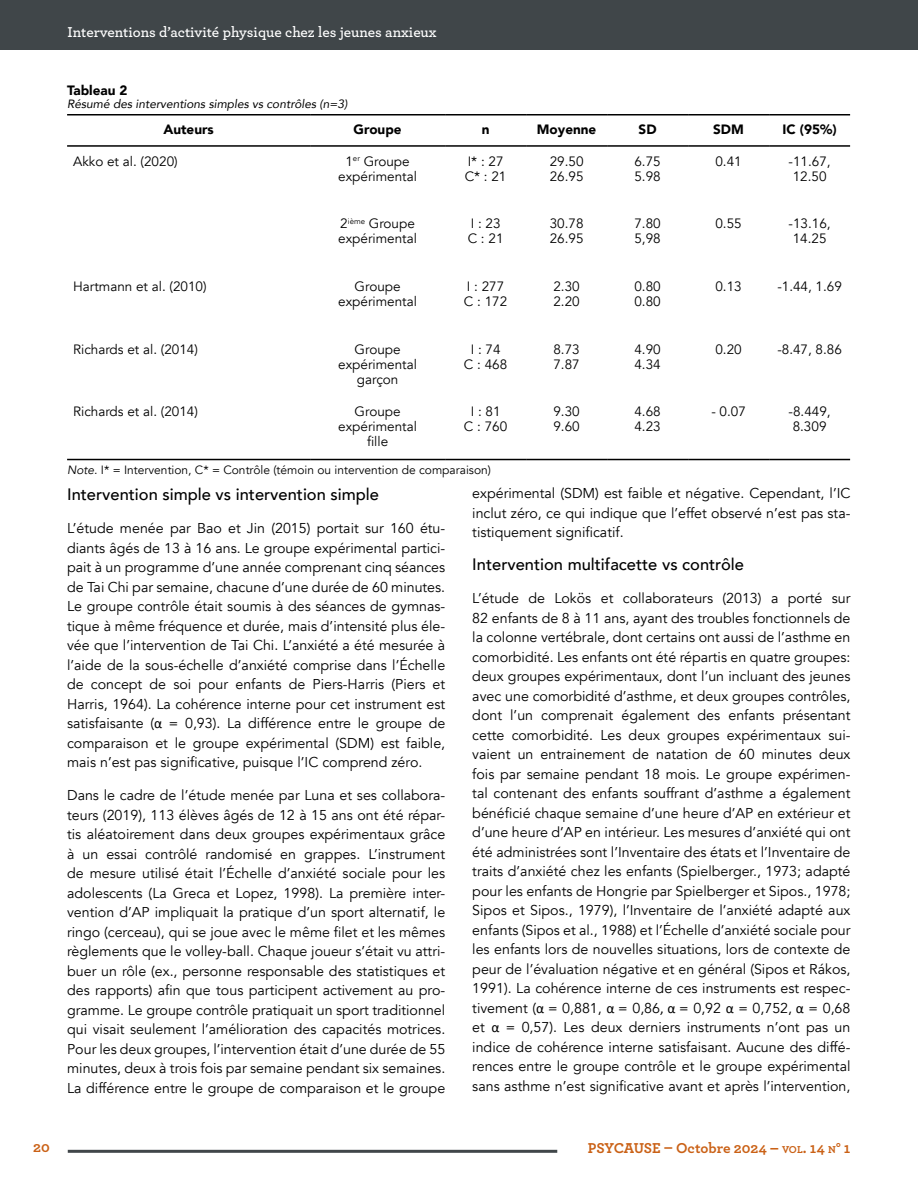
<style>
.page{position:relative;width:918px;height:1188px;background:#fff}
.page>*{position:absolute;margin:0;border:0;box-sizing:border-box;transform-origin:0 0}
.titre_4{font:500 16.5px "Avenir";color:#000}
.Entête{font:600 15px "Archer";color:#fff}
.t1{font:700 15px "Archer";color:#ca6116}
.texte{font:14.25px/19.5px "Avenir";color:#000;text-align:justify}
.texte_tableau{font:13.5px/15px "Avenir";color:#000;text-align:center}
.texte_tableau-2{font:900 13.5px "Avenir";color:#000}
.Titre_tableau{font:900 13.5px "Avenir";color:#000}
.Titre_tableau-2{font:12px "Avenir";color:#000}
.Titre_tableau-3{font:italic 12px "Avenir";color:#000}
.s1{font-style:italic}
.s2{font-family:"Calibri"}
.s3{font-size:10.5px}
.s4{font-style:inherit}
</style>
<div class="page">
<hr style="left:68px;top:1150px;width:489px;height:3px;background:#404649">
<div style="left:0;top:0;width:918px;height:50px;background:#404649"></div>
<hr style="left:67px;top:459px;width:243px;height:1px;background:#000">
<hr style="left:310px;top:459px;width:135px;height:1px;background:#000">
<hr style="left:445px;top:459px;width:81px;height:1px;background:#000">
<hr style="left:526px;top:459px;width:81px;height:1px;background:#000">
<hr style="left:607px;top:459px;width:81px;height:1px;background:#000">
<hr style="left:688px;top:459px;width:81px;height:1px;background:#000">
<hr style="left:769px;top:459px;width:81px;height:1px;background:#000">
<hr style="left:67px;top:114px;width:243px;height:2px;background:#000">
<hr style="left:310px;top:114px;width:135px;height:2px;background:#000">
<hr style="left:445px;top:114px;width:81px;height:2px;background:#000">
<hr style="left:526px;top:114px;width:81px;height:2px;background:#000">
<hr style="left:607px;top:114px;width:81px;height:2px;background:#000">
<hr style="left:688px;top:114px;width:81px;height:2px;background:#000">
<hr style="left:769px;top:114px;width:81px;height:2px;background:#000">
<hr style="left:67px;top:145px;width:243px;height:2px;background:#000">
<hr style="left:310px;top:145px;width:135px;height:2px;background:#000">
<hr style="left:445px;top:145px;width:81px;height:2px;background:#000">
<hr style="left:526px;top:145px;width:81px;height:2px;background:#000">
<hr style="left:607px;top:145px;width:81px;height:2px;background:#000">
<hr style="left:688px;top:145px;width:81px;height:2px;background:#000">
<hr style="left:769px;top:145px;width:81px;height:2px;background:#000">
<p class="Entête" style="left:68px;top:21px;width:371px">Interventions d’activité physique chez les jeunes anxieux</p>
<p class="Titre_tableau" style="left:67px;top:78px;width:62px">Tableau 2</p>
<p class="Titre_tableau-3" style="left:67px;top:96px;width:282px">Résumé des interventions simples vs contrôles (n=3)</p>
<p class="texte_tableau-2" style="left:163px;top:118px;width:52px">Auteurs</p>
<p class="texte_tableau-2" style="left:354px;top:118px;width:49px">Groupe</p>
<p class="texte_tableau-2" style="left:482px;top:118px;width:9px">n</p>
<p class="texte_tableau-2" style="left:537px;top:118px;width:61px">Moyenne</p>
<p class="texte_tableau-2" style="left:639px;top:118px;width:19px">SD</p>
<p class="texte_tableau-2" style="left:713px;top:118px;width:32px">SDM</p>
<p class="texte_tableau-2" style="left:783px;top:118px;width:55px">IC (95%)</p>
<p class="texte_tableau" style="left:73px;top:154px;width:106px">Akko et al. (2020)</p>
<p class="texte_tableau" style="left:338px;top:154px;width:80px">1<sup>er</sup> Groupe expérimental</p>
<p class="texte_tableau" style="left:468px;top:154px;width:37px">I* : 27</p>
<p class="texte_tableau" style="left:550px;top:154px;width:35px">29.50</p>
<p class="texte_tableau" style="left:550px;top:169px;width:35px">26.95</p>
<p class="texte_tableau" style="left:715px;top:154px;width:28px">0.41</p>
<p class="texte_tableau" style="left:789px;top:154px;width:44px">-11.67,<br>12.50</p>
<p class="texte_tableau" style="left:634px;top:154px;width:28px">6.75</p>
<p class="texte_tableau" style="left:634px;top:169px;width:28px">5.98</p>
<p class="texte_tableau" style="left:465px;top:169px;width:43px">C* : 21</p>
<p class="texte_tableau" style="left:338px;top:217px;width:80px;text-align:left">2<sup>ième</sup> Groupe expérimental</p>
<p class="texte_tableau" style="left:471px;top:217px;width:31px">I : 23</p>
<p class="texte_tableau" style="left:468px;top:232px;width:37px">C : 21</p>
<p class="texte_tableau" style="left:73px;top:279px;width:135px">Hartmann et al. (2010)</p>
<p class="texte_tableau" style="left:338px;top:279px;width:80px">Groupe expérimental</p>
<p class="texte_tableau" style="left:467px;top:279px;width:39px">I : 277</p>
<p class="texte_tableau" style="left:464px;top:294px;width:45px">C : 172</p>
<p class="texte_tableau" style="left:73px;top:342px;width:126px">Richards et al. (2014)</p>
<p class="texte_tableau" style="left:338px;top:342px;width:80px">Groupe expérimental garçon</p>
<p class="texte_tableau" style="left:471px;top:342px;width:31px">I : 74</p>
<p class="texte_tableau" style="left:464px;top:357px;width:45px">C : 468</p>
<p class="texte_tableau" style="left:73px;top:404px;width:126px">Richards et al. (2014)</p>
<p class="texte_tableau" style="left:338px;top:404px;width:80px">Groupe expérimental fille</p>
<p class="texte_tableau" style="left:471px;top:404px;width:31px">I : 81</p>
<p class="texte_tableau" style="left:464px;top:419px;width:45px">C : 760</p>
<p class="Titre_tableau-2" style="left:67px;top:463px;width:425px"><span class="s1">Note.</span> I* = Intervention, C* = Contrôle (témoin ou intervention de comparaison)</p>
<p class="texte_tableau" style="left:550px;top:217px;width:35px">30.78</p>
<p class="texte_tableau" style="left:550px;top:232px;width:35px">26.95</p>
<p class="texte_tableau" style="left:553px;top:279px;width:28px">2.30</p>
<p class="texte_tableau" style="left:553px;top:294px;width:28px">2.20</p>
<p class="texte_tableau" style="left:553px;top:342px;width:28px">8.73</p>
<p class="texte_tableau" style="left:553px;top:357px;width:28px">7.87</p>
<p class="texte_tableau" style="left:553px;top:404px;width:28px">9.30</p>
<p class="texte_tableau" style="left:553px;top:419px;width:28px">9.60</p>
<p class="texte_tableau" style="left:634px;top:217px;width:28px">7.80</p>
<p class="texte_tableau" style="left:634px;top:232px;width:28px">5,98</p>
<p class="texte_tableau" style="left:715px;top:217px;width:28px">0.55</p>
<p class="texte_tableau" style="left:789px;top:217px;width:44px">-13.16,<br>14.25</p>
<p class="texte_tableau" style="left:634px;top:279px;width:28px">0.80</p>
<p class="texte_tableau" style="left:634px;top:294px;width:28px">0.80</p>
<p class="texte_tableau" style="left:715px;top:279px;width:28px">0.13</p>
<p class="texte_tableau" style="left:777px;top:279px;width:66px">-1.44, 1.69</p>
<p class="texte_tableau" style="left:634px;top:342px;width:28px">4.90</p>
<p class="texte_tableau" style="left:634px;top:357px;width:28px">4.34</p>
<p class="texte_tableau" style="left:715px;top:342px;width:28px">0.20</p>
<p class="texte_tableau" style="left:777px;top:342px;width:66px">-8.47, 8.86</p>
<p class="texte_tableau" style="left:634px;top:404px;width:28px">4.68</p>
<p class="texte_tableau" style="left:634px;top:419px;width:28px">4.23</p>
<p class="texte_tableau" style="left:711px;top:404px;width:36px">- 0.07</p>
<p class="texte_tableau" style="left:789px;top:404px;width:44px">-8.449,<br>8.309</p>
<p class="titre_4" style="left:67px;top:480px;width:313px">Intervention simple vs intervention simple</p>
<p class="texte" style="left:67px;top:519px;width:380px">L’étude menée par Bao et Jin (2015) portait sur 160 étu&shy;diants âgés de 13 à 16 ans. Le groupe expérimental partici&shy;pait à un programme d’une année comprenant cinq séances de Tai Chi par semaine, chacune d’une durée de 60 minutes.<br>Le groupe contrôle était soumis à des séances de gymnas&shy;tique à même fréquence et durée, mais d’intensité plus éle&shy;vée que l’intervention de Tai Chi. L’anxiété a été mesurée à l’aide de la sous-échelle d’anxiété comprise dans l’Échelle de concept de soi pour enfants de Piers-Harris (Piers et Harris, 1964). La cohérence interne pour cet instrument est satisfaisante (<span class="s2">α</span> = 0,93). La différence entre le groupe de comparaison et le groupe expérimental (SDM) est faible, mais n’est pas significative, puisque l’IC comprend zéro.</p>
<p class="texte" style="left:67px;top:786px;width:380px">Dans le cadre de l’étude menée par Luna et ses collabora&shy;teurs (2019), 113 élèves âgés de 12 à 15 ans ont été répar&shy;tis aléatoirement dans deux groupes expérimentaux grâce à un essai contrôlé randomisé en grappes. L’instrument de mesure utilisé était l’Échelle d’anxiété sociale pour les adolescents (La Greca et Lopez, 1998). La première inter&shy;vention d’AP impliquait la pratique d’un sport alternatif, le ringo (cerceau), qui se joue avec le même filet et les mêmes règlements que le volley-ball. Chaque joueur s’était vu attri&shy;buer un rôle (ex., personne responsable des statistiques et des rapports) afin que tous participent activement au pro&shy;gramme. Le groupe contrôle pratiquait un sport traditionnel qui visait seulement l’amélioration des capacités motrices.<br>Pour les deux groupes, l’intervention était d’une durée de 55 minutes, deux à trois fois par semaine pendant six semaines.<br>La différence entre le groupe de comparaison et le groupe</p>
<p class="texte" style="left:472px;top:484px;width:380px">expérimental (SDM) est faible et négative. Cependant, l’IC inclut zéro, ce qui indique que l’effet observé n’est pas sta&shy;tistiquement significatif.</p>
<p class="titre_4" style="left:472px;top:550px;width:273px">Intervention multifacette vs contrôle</p>
<p class="texte" style="left:472px;top:589px;width:380px">L’étude de Lokös et collaborateurs (2013) a porté sur 82 enfants de 8 à 11 ans, ayant des troubles fonctionnels de la colonne vertébrale, dont certains ont aussi de l’asthme en comorbidité. Les enfants ont été répartis en quatre groupes: deux groupes expérimentaux, dont l’un incluant des jeunes avec une comorbidité d’asthme, et deux groupes contrôles, dont l’un comprenait également des enfants présentant cette comorbidité. Les deux groupes expérimentaux sui&shy;vaient un entrainement de natation de 60 minutes deux fois par semaine pendant 18 mois. Le groupe expérimen&shy;tal contenant des enfants souffrant d’asthme a également bénéficié chaque semaine d’une heure d’AP en extérieur et d’une heure d’AP en intérieur. Les mesures d’anxiété qui ont été administrées sont l’Inventaire des états et l’Inventaire de traits d’anxiété chez les enfants (Spielberger., 1973; adapté pour les enfants de Hongrie par Spielberger et Sipos., 1978; Sipos et Sipos., 1979), l’Inventaire de l’anxiété adapté aux enfants (Sipos et al., 1988) et l’Échelle d’anxiété sociale pour les enfants lors de nouvelles situations, lors de contexte de peur de l’évaluation négative et en général (Sipos et Rákos, 1991). La cohérence interne de ces instruments est respec&shy;tivement (<span class="s2">α</span> = 0,881, <span class="s2">α</span> = 0,86<span class="s2">, α</span> = 0,92 <span class="s2">α</span> = 0,752, <span class="s2">α</span> = 0,68 et <span class="s2">α</span> = 0,57). Les deux derniers instruments n’ont pas un indice de cohérence interne satisfaisant. Aucune des diffé&shy;rences entre le groupe contrôle et le groupe expérimental sans asthme n’est significative avant et après l’intervention,</p>
<p class="t1" style="left:33px;top:1136px;width:18px">20</p>
<p class="t1" style="left:588px;top:1137px;width:264px">PSYCAUSE – Octobre 2024 – <span class="s3">VOL</span><span class="s4">. 14</span> <span class="s3">N</span><span class="s4">° 1</span></p>
</div>
